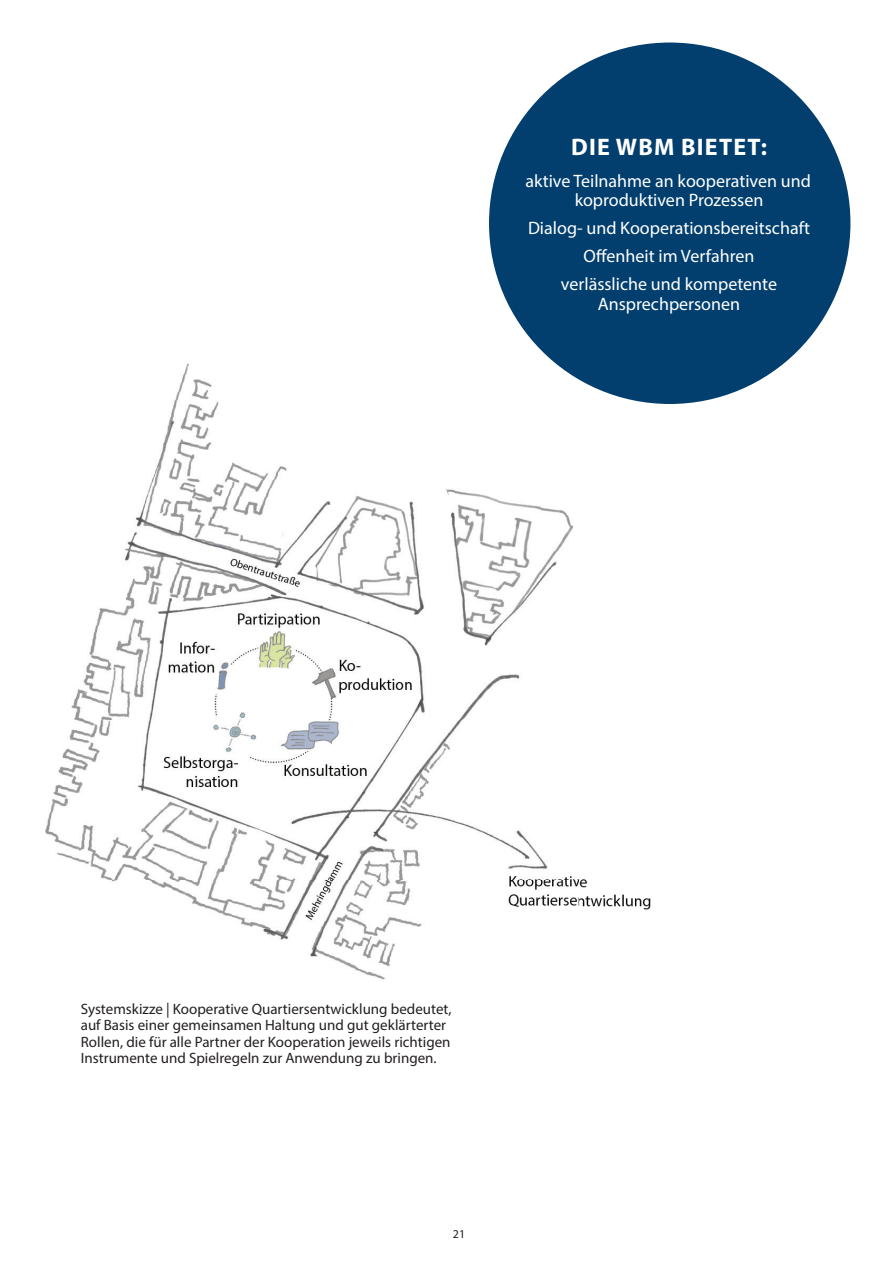
<style>
.page{position:relative;width:893px;height:1263px;background:#fff}
.page>*{position:absolute;margin:0;border:0;box-sizing:border-box;transform-origin:0 0}
.t1{font:700 24px "Myriad Pro";letter-spacing:.05em;color:#fff}
.t2{font:18px/28px "Myriad Pro";color:#fff;text-align:center}
.t3{font:15px/16.5px "Myriad Pro";color:#231f20}
.t4{font:12px "Myriad Pro";color:#231f20}
</style>
<div class="page">
<img style="left:45px;top:359px;width:532px;height:621px">
<img style="left:577px;top:379px;width:107px;height:531px">
<div style="left:489px;top:43px;width:361px;height:361px;background:#023f6e;border-radius:50%"></div>
<h1 class="t1" style="left:571px;top:131px;width:197px">DIE WBM BIETET:</h1>
<p class="t2" style="left:526px;top:171px;width:287px;line-height:19.5px">aktive Teilnahme an kooperativen und koproduktiven Prozessen</p>
<p class="t2" style="left:528px;top:214px;width:284px">Dialog- und Kooperationsbereitschaft<br>Offenheit im Verfahren<br>verlässliche und kompetente</p>
<p class="t2" style="left:598px;top:290px;width:144px">Ansprechpersonen</p>
<p class="t3" style="left:81px;top:1000px;width:372px">Systemskizze | Kooperative Quartiersentwicklung bedeutet, auf Basis einer gemeinsamen Haltung und gut geklärterter Rollen, die für alle Partner der Kooperation jeweils richtigen Instrumente und Spielregeln zur Anwendung zu bringen.</p>
<p class="t4" style="left:453px;top:1226px;width:14px">21</p>
</div>
